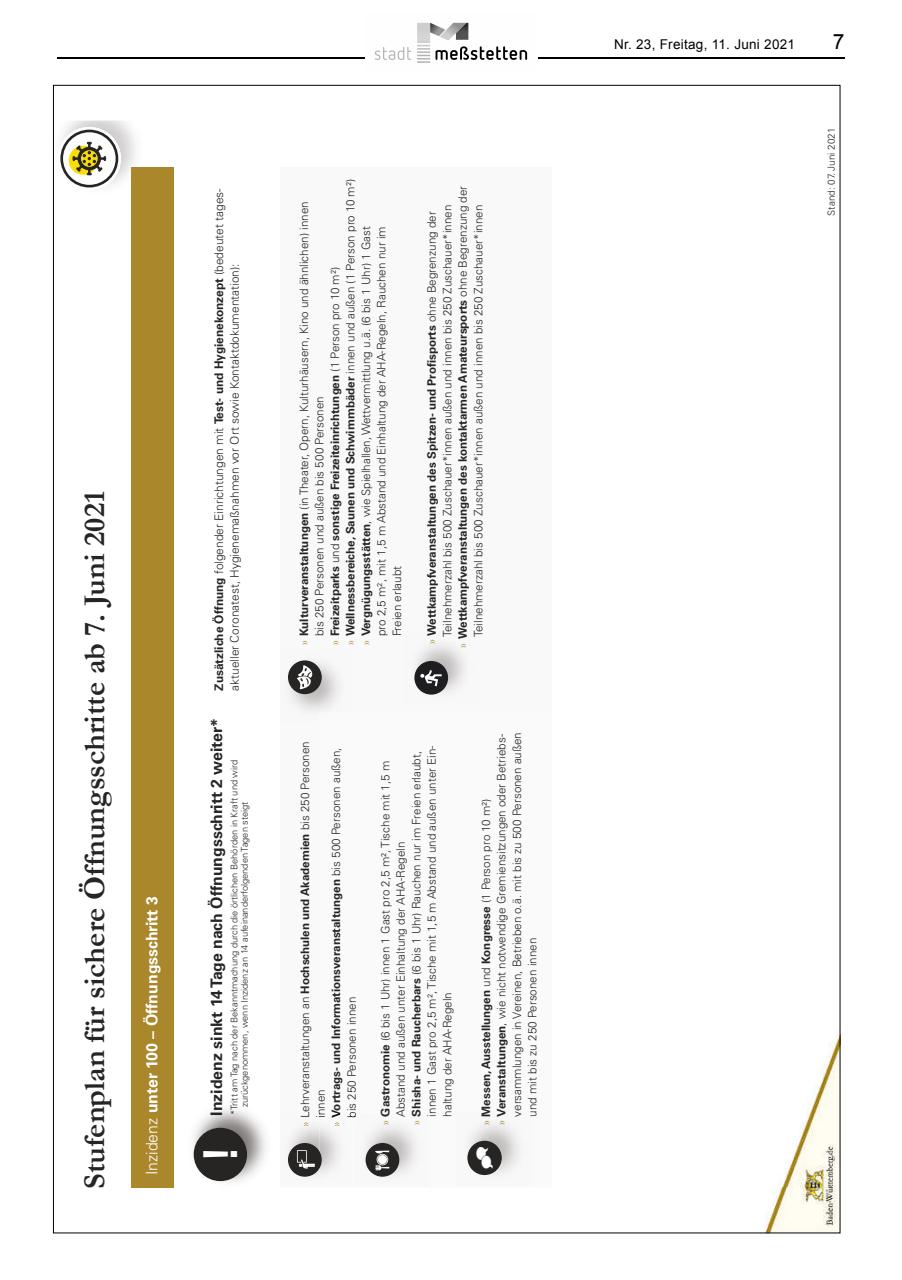
<style>
.page{position:relative;width:902px;height:1280px;background:#fff}
.page>*{position:absolute;margin:0;border:0;box-sizing:border-box;transform-origin:0 0}
.t1{font:700 46.65px "Univers LT Pro 65";color:#fff}
.t2{font:700 30.45px "Garamond";color:#252523}
.t3{font:21px "Arial";color:#000}
.t4{font:700 15.9px "Univers LT Pro 65";color:#252523}
.t5{font:700 15.9px "Univers LT Pro 65";color:#fff}
.t6{font:13.5px "Arial";letter-spacing:.02em;color:#000}
.t7{font:300 11.85px/15.9px "Univers LT Pro 45";color:#252523}
.t8{font:300 11.7px/15.5px "Univers LT Pro 45";color:#252523}
.t9{font:700 11.7px/15.5px "Univers LT Pro 65";color:#252523}
.t10{font:300 9.9px "Univers LT Pro 45";color:#262523}
.t11{font:300 9.3px/10.5px "Univers LT Pro 45";color:#252523}
.s1{font-family:"Univers LT Pro 45";font-weight:300}
.s2{font-family:"Univers LT Pro 65";font-weight:700}
.s3{font-family:"Univers LT Pro 45";font-weight:300;color:#a9872a}
.s4{color:#a9872a}
</style>
<div class="page">
<hr style="left:57px;top:57px;width:787px;height:2px;background:#000">
<div style="left:365px;top:13px;width:172px;height:60px;background:#fefefe"></div>
<svg style="left:375px;top:47px;width:36px;height:13px"></svg>
<svg style="left:417px;top:23px;width:110px;height:40px"></svg>
<img style="left:765px;top:1186px;width:73px;height:45px">
<img style="left:779px;top:1038px;width:59px;height:148px">
<img style="left:61px;top:121px;width:75px;height:80px">
<svg style="left:58px;top:127px;width:63px;height:63px"></svg>
<div style="left:60px;top:130px;width:58px;height:57px;border:3px solid #262523;border-radius:50%"></div>
<svg style="left:69px;top:146px;width:29px;height:29px"></svg>
<svg style="left:73px;top:142px;width:33px;height:33px"></svg>
<div style="left:301px;top:997px;width:10px;height:116px;background:#f9f9f9"></div>
<hr style="left:316px;top:1090px;width:3px;height:23px;background:#f9f9f9">
<img style="left:466px;top:1121px;width:56px;height:56px">
<div style="left:467px;top:1141px;width:34px;height:34px;background:#262523;border-radius:50%"></div>
<img style="left:286px;top:659px;width:56px;height:55px">
<img style="left:319px;top:712px;width:23px;height:2px">
<div style="left:288px;top:660px;width:34px;height:34px;background:#262523;border-radius:50%"></div>
<svg style="left:297px;top:665px;width:16px;height:24px"></svg>
<img style="left:286px;top:1116px;width:56px;height:63px">
<svg style="left:301px;top:1113px;width:10px;height:13px"></svg>
<img style="left:316px;top:1113px;width:9px;height:14px">
<svg style="left:331px;top:1113px;width:11px;height:13px"></svg>
<img style="left:347px;top:1113px;width:4px;height:5px">
<div style="left:288px;top:1143px;width:34px;height:34px;background:#262523;border-radius:50%"></div>
<svg style="left:297px;top:1150px;width:18px;height:19px"></svg>
<img style="left:413px;top:641px;width:55px;height:55px">
<div style="left:414px;top:661px;width:34px;height:34px;background:#1e1e20;border-radius:50%"></div>
<svg style="left:420px;top:670px;width:21px;height:16px"></svg>
<img style="left:364px;top:1123px;width:55px;height:55px">
<div style="left:365px;top:1143px;width:34px;height:34px;background:#262523;border-radius:50%"></div>
<svg style="left:375px;top:1150px;width:14px;height:20px"></svg>
<div style="left:132px;top:167px;width:42px;height:1020px;background:#a9872a"></div>
<img style="left:193px;top:1109px;width:73px;height:73px">
<div style="left:194px;top:1128px;width:53px;height:53px;background:#262523;border-radius:50%"></div>
<h2 class="t2" style="left:74px;top:1188px;width:699px;rotate:-90deg">Stufenplan für sichere Öffnungsschritte ab 7. Juni 2021</h2>
<h3 class="t5" style="left:141px;top:1175px;width:280px;rotate:-90deg"><span class="s1">Inzidenz</span> unter 100 – Ö nungsschritt 3</h3>
<p class="t7" style="left:210px;top:691px;width:504px;rotate:-90deg"><span class="s2">Zusätzliche Ö nung</span> folgender Einrichtungen mit <span class="s2">Test- und Hygienekonzept</span> (bedeutet tages&shy;aktueller Coronatest, Hygienemaßnahmen vor Ort sowie Kontaktdokumentation):</p>
<h3 class="t4" style="left:205px;top:1116px;width:399px;rotate:-90deg">Inzidenz sinkt 14 Tage nach Ö nungsschritt 2 weiter*</h3>
<p class="t11" style="left:228px;top:1107px;width:349px;text-indent:-8px;rotate:-90deg">*Tritt am Tag nach der Bekanntmachung durch die örtlichen Behörden in Kraft und wird zurückgenommen, wenn Inzidenz an 14 aufeinanderfolgenden Tagen steigt</p>
<h1 class="t1" style="left:188px;top:1163px;width:20px;rotate:-90deg">!</h1>
<p class="t9" style="left:326px;top:646px;width:469px;rotate:-90deg"><span class="s3">»</span> Freizeitparks <span class="s1">und</span> sonstige Freizeiteinrichtungen <span class="s1">(1 Person pro 10 m²)<br></span><span class="s3">»</span> Wellnessbereiche, Saunen und Schwimmbäder <span class="s1">innen und außen (1 Person pro 10 m²)</span></p>
<p class="t8" style="left:296px;top:636px;width:436px;text-indent:-10px;rotate:-90deg"><span class="s4">»</span> <span class="s2">Kulturveranstaltungen</span> (in Theater, Opern, Kulturhäusern, Kino und ähnlichen) innen bis 250 Personen und außen bis 500 Personen</p>
<p class="t8" style="left:358px;top:636px;width:411px;text-align:justify;text-indent:-10px;rotate:-90deg"><span class="s4">»</span> <span class="s2">Vergnügungsstätten</span>, wie Spielhallen, Wettvermittlung u.ä. (6 bis 1 Uhr) 1 Gast pro 2,5 m², mit 1,5 m Abstand und Einhaltung der AHA-Regeln, Rauchen nur im Freien erlaubt</p>
<p class="t9" style="left:454px;top:649px;width:464px;rotate:-90deg"><span class="s3">»</span> Wettkampfveranstaltungen des kontaktarmen Amateursports <span class="s1">ohne Begrenzung der</span></p>
<p class="t9" style="left:423px;top:645px;width:435px;rotate:-90deg"><span class="s3">»</span> Wettkampfveranstaltungen des Spitzen- und Profisports <span class="s1">ohne Begrenzung der</span></p>
<p class="t8" style="left:439px;top:637px;width:434px;rotate:-90deg">Teilnehmerzahl bis 500 Zuschauer*innen außen und innen bis 250 Zuschauer*innen</p>
<p class="t8" style="left:470px;top:637px;width:434px;rotate:-90deg">Teilnehmerzahl bis 500 Zuschauer*innen außen und innen bis 250 Zuschauer*innen</p>
<p class="t8" style="left:297px;top:1118px;width:378px;text-indent:-10px;rotate:-90deg"><span class="s4">»</span> Lehrveranstaltungen an <span class="s2">Hochschulen und Akademien</span> bis 250 Personen innen</p>
<p class="t9" style="left:328px;top:1127px;width:381px;rotate:-90deg"><span class="s3">»</span> Vortrags- und Informationsveranstaltungen <span class="s1">bis 500 Personen außen,</span></p>
<p class="t8" style="left:343px;top:1118px;width:122px;rotate:-90deg">bis 250 Personen innen</p>
<p class="t8" style="left:408px;top:1126px;width:377px;rotate:-90deg"><span class="s4">»</span> <span class="s2">Shisha- und Raucherbars</span> (6 bis 1 Uhr) Rauchen nur im Freien erlaubt,</p>
<p class="t8" style="left:424px;top:1116px;width:373px;rotate:-90deg">innen 1 Gast pro 2,5 m², Tische mit 1,5 m Abstand und außen unter Ein-</p>
<p class="t8" style="left:377px;top:1126px;width:367px;rotate:-90deg"><span class="s4">»</span> <span class="s2">Gastronomie</span> (6 bis 1 Uhr) innen 1 Gast pro 2,5 m², Tische mit 1,5 m</p>
<p class="t8" style="left:393px;top:1117px;width:276px;rotate:-90deg">Abstand und außen unter Einhaltung der AHA-Regeln</p>
<p class="t8" style="left:439px;top:1116px;width:126px;rotate:-90deg">haltung der AHA-Regeln</p>
<p class="t8" style="left:493px;top:1116px;width:386px;text-indent:-10px;rotate:-90deg"><span class="s4">»</span> <span class="s2">Veranstaltungen</span>, wie nicht notwendige Gremiensitzungen oder Betriebs&shy;versammlungen in Vereinen, Betrieben o.ä. mit bis zu 500 Personen außen und mit bis zu 250 Personen innen</p>
<p class="t9" style="left:477px;top:1126px;width:329px;rotate:-90deg"><span class="s3">»</span> Messen, Ausstellungen <span class="s1">und</span> Kongresse <span class="s1">(1 Person pro 10 m²)</span></p>
<p class="t6" style="left:614px;top:36px;width:182px">Nr. 23, Freitag, 11. Juni 2021</p>
<h3 class="t3" style="left:832px;top:28px;width:13px">7</h3>
<p class="t10" style="left:824px;top:216px;width:89px;rotate:-90deg">Stand: 07. Juni 2021</p>
</div>
